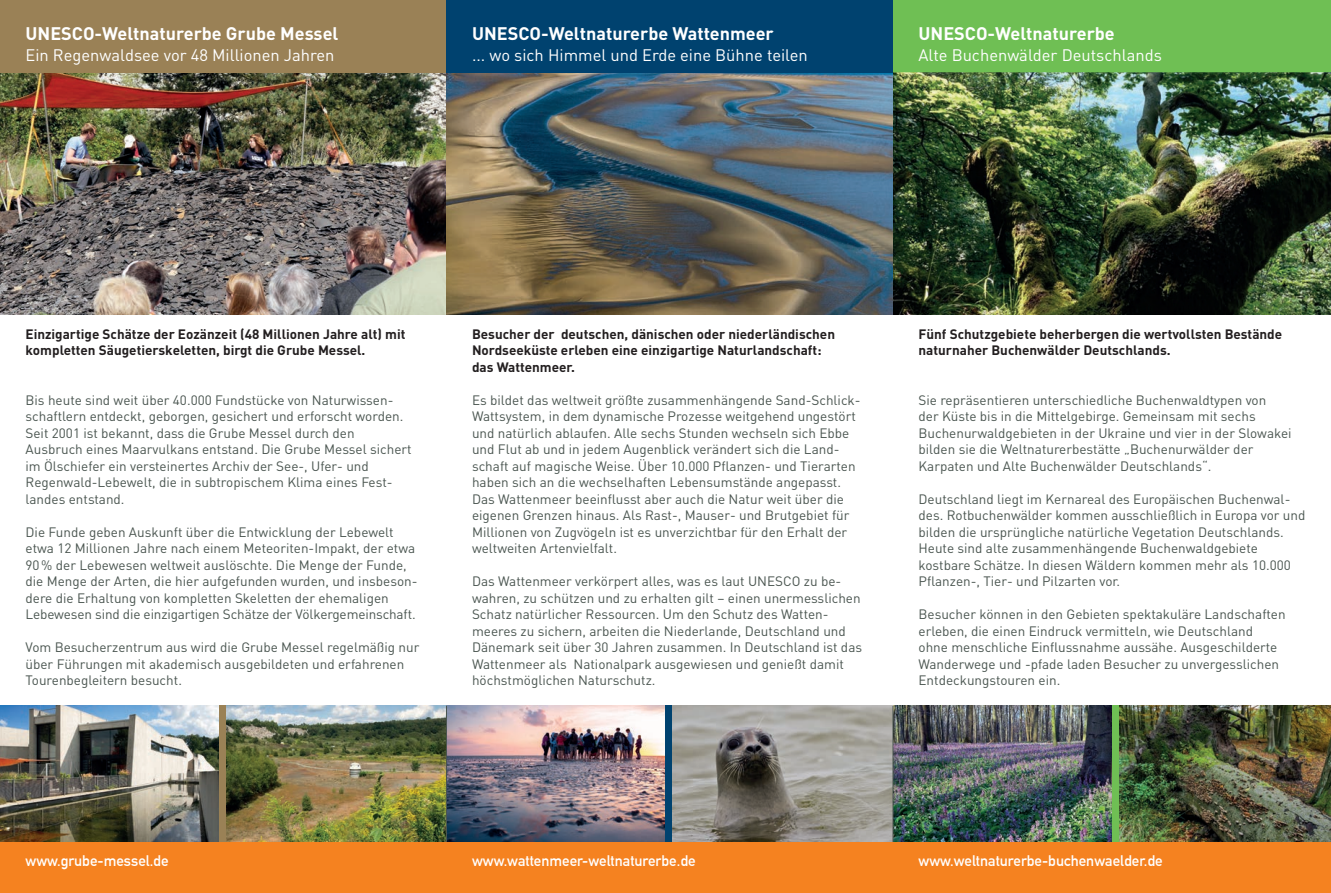
<style>
.page{position:relative;width:1331px;height:893px;background:#fff}
.page>*{position:absolute;margin:0;border:0;box-sizing:border-box;transform-origin:0 0}
.t1{font:700 18px "DIN";color:#fff}
.COPY{font:16.5px "DIN";color:#fff}
.t2{font:700 15px "DIN Alternate";color:#fff}
.COPY-2{font:13.5px/16.5px "DIN";color:#4a5550}
.COPY-3{font:700 13.5px/16.5px "DIN";color:#231f20}
</style>
<div class="page">
<div style="left:0;top:842px;width:1331px;height:51px;background:#f58220"></div>
<img style="left:0;top:72px;width:446px;height:243px">
<img style="left:446px;top:72px;width:447px;height:243px">
<img style="left:0;top:706px;width:219px;height:136px">
<img style="left:225px;top:706px;width:221px;height:136px">
<img style="left:447px;top:706px;width:218px;height:136px">
<img style="left:672px;top:706px;width:221px;height:136px">
<img style="left:894px;top:706px;width:218px;height:136px">
<img style="left:1118px;top:706px;width:213px;height:136px">
<img style="left:893px;top:72px;width:438px;height:243px">
<div style="left:0;top:0;width:446px;height:72px;background:#9a8156"></div>
<div style="left:446px;top:0;width:447px;height:72px;background:#00426f"></div>
<div style="left:219px;top:706px;width:6px;height:136px;background:#9a8156"></div>
<div style="left:665px;top:706px;width:7px;height:136px;background:#00426f"></div>
<div style="left:1112px;top:706px;width:6px;height:136px;background:#6fbf54"></div>
<div style="left:893px;top:0;width:438px;height:72px;background:#6fbf54"></div>
<hr style="left:446px;top:706px;width:1px;height:136px;background:#4a5550">
<hr style="left:893px;top:706px;width:1px;height:136px;background:#4a5550">
<p class="t1" style="left:26px;top:21px;width:314px">UNESCO-Weltnaturerbe Grube Messel</p>
<p class="COPY" style="left:26px;top:44px;width:311px">Ein Regenwaldsee vor 48 Millionen Jahren</p>
<p class="t1" style="left:472px;top:21px;width:303px">UNESCO-Weltnaturerbe Wattenmeer</p>
<p class="COPY" style="left:472px;top:44px;width:337px">... wo sich Himmel und Erde eine Bühne teilen</p>
<p class="t1" style="left:918px;top:21px;width:198px">UNESCO-Weltnaturerbe</p>
<p class="COPY" style="left:918px;top:44px;width:245px">Alte Buchenwälder Deutschlands</p>
<p class="COPY-3" style="left:26px;top:325px;width:381px">Einzigartige Schätze der Eozänzeit (48 Millionen Jahre alt) mit kompletten Säugetierskeletten, birgt die Grube Messel.</p>
<p class="COPY-2" style="left:26px;top:391px;width:379px">Bis heute sind weit über 40.000 Fundstücke von Naturwissen&shy;schaftlern entdeckt, geborgen, gesichert und erforscht worden.</p>
<p class="COPY-2" style="left:26px;top:424px;width:331px">Seit 2001 ist bekannt, dass die Grube Messel durch den</p>
<p class="COPY-2" style="left:26px;top:441px;width:388px">Ausbruch eines Maarvulkans entstand. Die Grube Messel sichert im Ölschiefer ein versteinertes Archiv der See-, Ufer- und</p>
<p class="COPY-2" style="left:26px;top:474px;width:369px">Regenwald-Lebewelt, die in subtropischem Klima eines Fest-</p>
<p class="COPY-2" style="left:26px;top:490px;width:101px">landes entstand.</p>
<p class="COPY-2" style="left:26px;top:523px;width:391px">Die Funde geben Auskunft über die Entwicklung der Lebewelt etwa 12 Millionen Jahre nach einem Meteoriten-Impakt, der etwa<br>90% der Lebewesen weltweit auslöschte. Die Menge der Funde,</p>
<p class="COPY-2" style="left:26px;top:573px;width:394px">die Menge der Arten, die hier aufgefunden wurden, und insbeson&shy;dere die Erhaltung von kompletten Skeletten der ehemaligen<br>Lebewesen sind die einzigartigen Schätze der Völkergemeinschaft.</p>
<p class="COPY-2" style="left:26px;top:639px;width:395px">Vom Besucherzentrum aus wird die Grube Messel regelmäßig nur über Führungen mit akademisch ausgebildeten und erfahrenen<br>Tourenbegleitern besucht.</p>
<p class="COPY-3" style="left:472px;top:325px;width:365px">Besucher der deutschen, dänischen oder niederländischen<br>Nordseeküste erleben eine einzigartige Naturlandschaft:</p>
<p class="COPY-3" style="left:472px;top:358px;width:104px">das Wattenmeer.</p>
<p class="COPY-2" style="left:472px;top:391px;width:390px">Es bildet das weltweit größte zusammenhängende Sand-Schlick-</p>
<p class="COPY-2" style="left:472px;top:408px;width:385px">Wattsystem, in dem dynamische Prozesse weitgehend ungestört und natürlich ablaufen. Alle sechs Stunden wechseln sich Ebbe und Flut ab und in jedem Augenblick verändert sich die Land&shy;schaft auf magische Weise. Über 10.000 Pflanzen- und Tierarten haben sich an die wechselhaften Lebensumstände angepasst.<br>Das Wattenmeer beeinflusst aber auch die Natur weit über die eigenen Grenzen hinaus. Als Rast-, Mauser- und Brutgebiet für Millionen von Zugvögeln ist es unverzichtbar für den Erhalt der weltweiten Artenvielfalt.</p>
<p class="COPY-2" style="left:472px;top:573px;width:392px">Das Wattenmeer verkörpert alles, was es laut UNESCO zu be&shy;wahren, zu schützen und zu erhalten gilt – einen unermesslichen Schatz natürlicher Ressourcen. Um den Schutz des Watten&shy;meeres zu sichern, arbeiten die Niederlande, Deutschland und Dänemark seit über 30 Jahren zusammen. In Deutschland ist das Wattenmeer als Nationalpark ausgewiesen und genießt damit höchstmöglichen Naturschutz.</p>
<p class="COPY-3" style="left:918px;top:325px;width:365px">Fünf Schutzgebiete beherbergen die wertvollsten Bestände naturnaher Buchenwälder Deutschlands.</p>
<p class="COPY-2" style="left:918px;top:391px;width:349px">Sie repräsentieren unterschiedliche Buchenwaldtypen von</p>
<p class="COPY-2" style="left:918px;top:408px;width:339px">der Küste bis in die Mittelgebirge. Gemeinsam mit sechs</p>
<p class="COPY-2" style="left:918px;top:424px;width:375px">Buchenurwaldgebieten in der Ukraine und vier in der Slowakei bilden sie die Weltnaturerbestätte „Buchenurwälder der</p>
<p class="COPY-2" style="left:918px;top:457px;width:294px">Karpaten und Alte Buchenwälder Deutschlands“.</p>
<p class="COPY-2" style="left:918px;top:490px;width:388px">Deutschland liegt im Kernareal des Europäischen Buchenwal&shy;des. Rotbuchenwälder kommen ausschließlich in Europa vor und bilden die ursprüngliche natürliche Vegetation Deutschlands.</p>
<p class="COPY-2" style="left:918px;top:540px;width:341px">Heute sind alte zusammenhängende Buchenwaldgebiete</p>
<p class="COPY-2" style="left:918px;top:556px;width:374px">kostbare Schätze. In diesen Wäldern kommen mehr als 10.000<br>Pflanzen-, Tier- und Pilzarten vor.</p>
<p class="COPY-2" style="left:918px;top:606px;width:369px">Besucher können in den Gebieten spektakuläre Landschaften erleben, die einen Eindruck vermitteln, wie Deutschland</p>
<p class="COPY-2" style="left:918px;top:639px;width:362px">ohne menschliche Einflussnahme aussähe. Ausgeschilderte<br>Wanderwege und -pfade laden Besucher zu unvergesslichen<br>Entdeckungstouren ein.</p>
<p class="t2" style="left:26px;top:850px;width:145px">www.grube-messel.de</p>
<p class="t2" style="left:472px;top:850px;width:225px">www.wattenmeer-weltnaturerbe.de</p>
<p class="t2" style="left:918px;top:850px;width:246px">www.weltnaturerbe-buchenwaelder.de</p>
</div>
